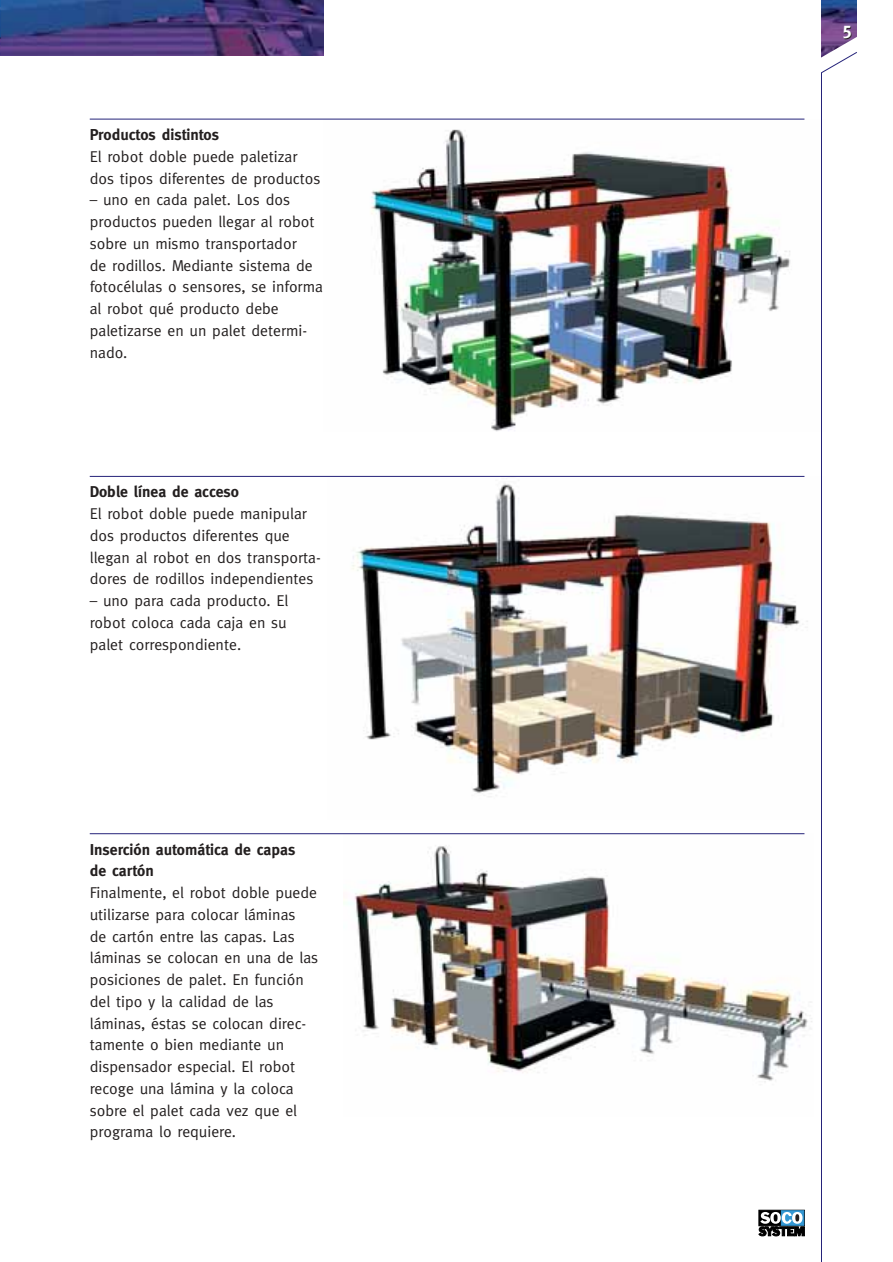
<style>
.page{position:relative;width:893px;height:1262px;background:#fff}
.page>*{position:absolute;margin:0;border:0;box-sizing:border-box;transform-origin:0 0}
.t1{font:700 18px "Meta";color:#fff}
.t2{font:15.75px/21.8px "Meta";color:#231f1f}
.t3{font:700 15.75px/21.8px "Meta";color:#231f1f}
</style>
<div class="page">
<img style="left:821px;top:0;width:35px;height:33px">
<img style="left:1px;top:0;width:323px;height:55px">
<img style="left:371px;top:119px;width:434px;height:313px">
<img style="left:352px;top:476px;width:456px;height:321px">
<img style="left:343px;top:833px;width:469px;height:249px">
<hr style="left:821px;top:72px;width:1px;height:1189px;background:#25237a">
<svg style="left:821px;top:33px;width:36px;height:40px"></svg>
<hr style="left:90px;top:119px;width:714px;height:1px;background:#25237a">
<svg style="left:758px;top:1210px;width:46px;height:1px"></svg>
<div style="left:781px;top:1210px;width:22px;height:15px;background:#2b7dae"></div>
<svg style="left:758px;top:1211px;width:46px;height:24px"></svg>
<hr style="left:90px;top:476px;width:714px;height:1px;background:#25237a">
<hr style="left:90px;top:833px;width:714px;height:1px;background:#25237a">
<p class="t3" style="left:90px;top:125px;width:131px">Productos distintos</p>
<p class="t2" style="left:90px;top:147px;width:232px">El robot doble puede paletizar dos tipos diferentes de productos</p>
<p class="t2" style="left:90px;top:191px;width:235px">– uno en cada palet. Los dos productos pueden llegar al robot sobre un mismo transportador<br>de rodillos. Mediante sistema de fotocélulas o sensores, se informa al robot qué producto debe paletizarse en un palet determi&shy;nado.</p>
<p class="t3" style="left:90px;top:482px;width:151px">Doble línea de acceso</p>
<p class="t2" style="left:90px;top:504px;width:233px">El robot doble puede manipular dos productos diferentes que llegan al robot en dos transporta&shy;dores de rodillos independientes</p>
<p class="t2" style="left:90px;top:591px;width:200px;text-align:justify">– uno para cada producto. El robot coloca cada caja en su palet correspondiente.</p>
<p class="t3" style="left:90px;top:840px;width:207px">Inserción automática de capas de cartón</p>
<p class="t2" style="left:90px;top:883px;width:230px">Finalmente, el robot doble puede utilizarse para colocar láminas<br>de cartón entre las capas. Las láminas se colocan en una de las posiciones de palet. En función del tipo y la calidad de las láminas, éstas se colocan direc&shy;tamente o bien mediante un dispensador especial. El robot recoge una lámina y la coloca sobre el palet cada vez que el programa lo requiere.</p>
<p class="t1" style="left:842px;top:23px;width:11px">5</p>
</div>
